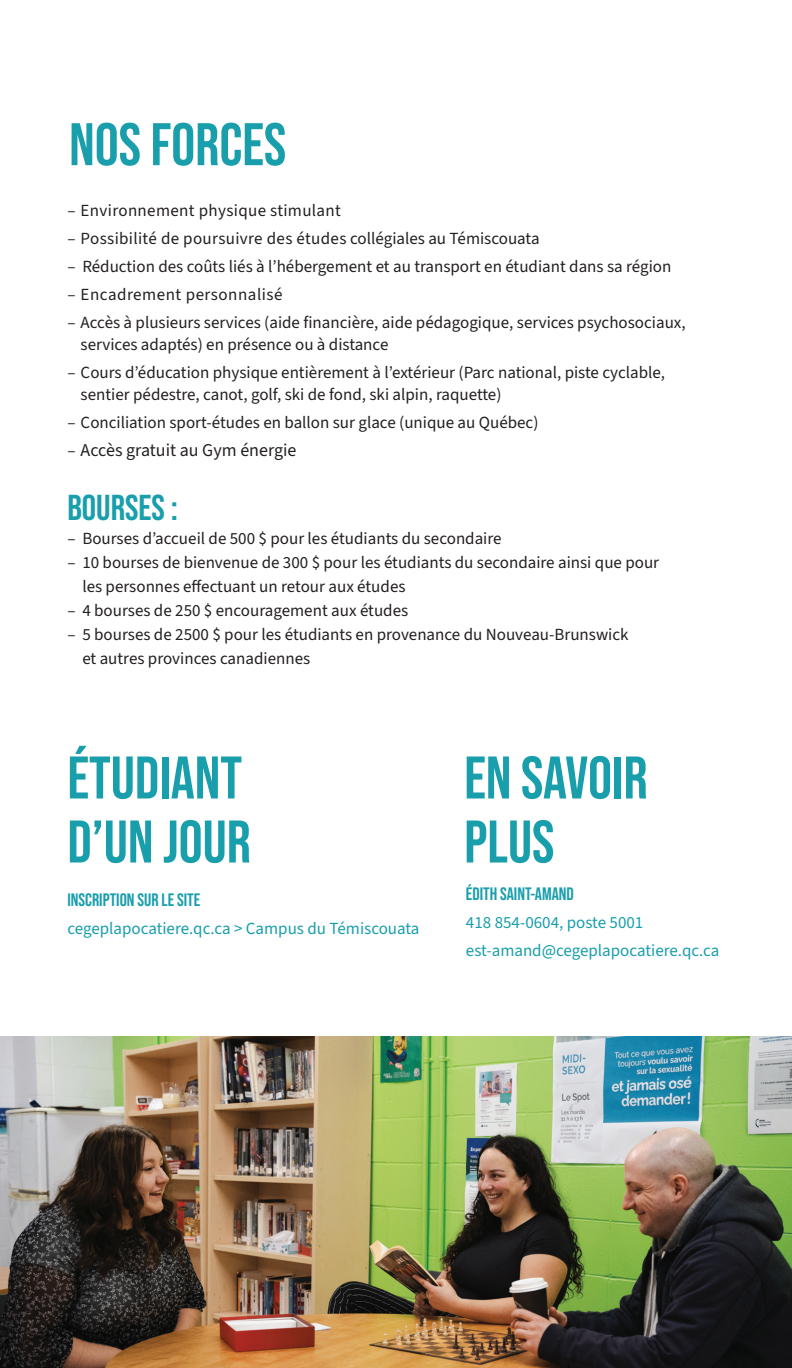
<style>
.page{position:relative;width:792px;height:1368px;background:#fff}
.page>*{position:absolute;margin:0;border:0;box-sizing:border-box;transform-origin:0 0}
.t1{font:700 60px/64px "Bebas Neue Pro";color:#199eac}
.t2{font:700 36px "Bebas Neue Pro";color:#199eac}
.t3{font:700 18px "Bebas Neue Pro";color:#199eac}
.t4{font:18px "Source Sans 3";color:#231f20}
.t5{font:17px/22px "Source Sans 3";color:#231f20}
.t6{font:17px/28px "Source Sans 3";color:#199eac}
.t7{font:17px "Source Sans 3";letter-spacing:.02em;color:#231f20}
.t8{font:17px "Source Sans 3";letter-spacing:.03em;color:#231f20}
.s1{font-size:17px}
</style>
<div class="page">
<img style="left:0;top:1037px;width:792px;height:331px">
<h1 class="t1" style="left:69px;top:112px;width:219px">NOS FORCES</h1>
<p class="t7" style="left:67px;top:200px;width:275px">– Environnement physique stimulant</p>
<p class="t5" style="left:67px;top:228px;width:474px">– Possibilité de poursuivre des études collégiales au Témiscouata</p>
<p class="t5" style="left:67px;top:256px;width:606px">– Réduction des coûts liés à l’hébergement et au transport en étudiant dans sa région</p>
<p class="t8" style="left:67px;top:284px;width:217px">– Encadrement personnalisé</p>
<p class="t5" style="left:81px;top:312px;width:607px;text-indent:-13px">– Accès à plusieurs services (aide financière, aide pédagogique, services psychosociaux, services adaptés) en présence ou à distance</p>
<p class="t5" style="left:81px;top:362px;width:586px;text-indent:-13px">– Cours d’éducation physique entièrement à l’extérieur (Parc national, piste cyclable, sentier pédestre, canot, golf, ski de fond, ski alpin, raquette)</p>
<p class="t5" style="left:67px;top:412px;width:473px">– Conciliation sport-études en ballon sur glace (unique au Québec)</p>
<p class="t4" style="left:67px;top:439px;width:231px"><span class="s1">–</span> Accès gratuit au Gym énergie</p>
<h2 class="t2" style="left:67px;top:487px;width:112px">BOURSES :</h2>
<p class="t5" style="left:67px;top:528px;width:436px">– Bourses d’accueil de 500 $ pour les étudiants du secondaire</p>
<p class="t5" style="left:82px;top:551px;width:578px;line-height:24px;text-indent:-15px">– 10 bourses de bienvenue de 300 $ pour les étudiants du secondaire ainsi que pour les personnes effectuant un retour aux études</p>
<p class="t5" style="left:67px;top:600px;width:342px">– 4 bourses de 250 $ encouragement aux études</p>
<p class="t5" style="left:82px;top:623px;width:548px;line-height:24px;text-indent:-15px">– 5 bourses de 2500 $ pour les étudiants en provenance du Nouveau-Brunswick et autres provinces canadiennes</p>
<h1 class="t1" style="left:67px;top:745px;width:185px">ÉTUDIANT<br>D’UN JOUR</h1>
<p class="t3" style="left:67px;top:889px;width:134px">INSCRIPTION SUR LE SITE</p>
<p class="t6" style="left:67px;top:914px;width:354px">cegeplapocatiere.qc.ca &gt; Campus du Témiscouata</p>
<h1 class="t1" style="left:464px;top:745px;width:185px">EN SAVOIR<br>PLUS</h1>
<p class="t3" style="left:466px;top:884px;width:109px">ÉDITH SAINT-AMAND</p>
<p class="t6" style="left:466px;top:909px;width:255px">418 854-0604, poste 5001 est-amand@cegeplapocatiere.qc.ca</p>
</div>
